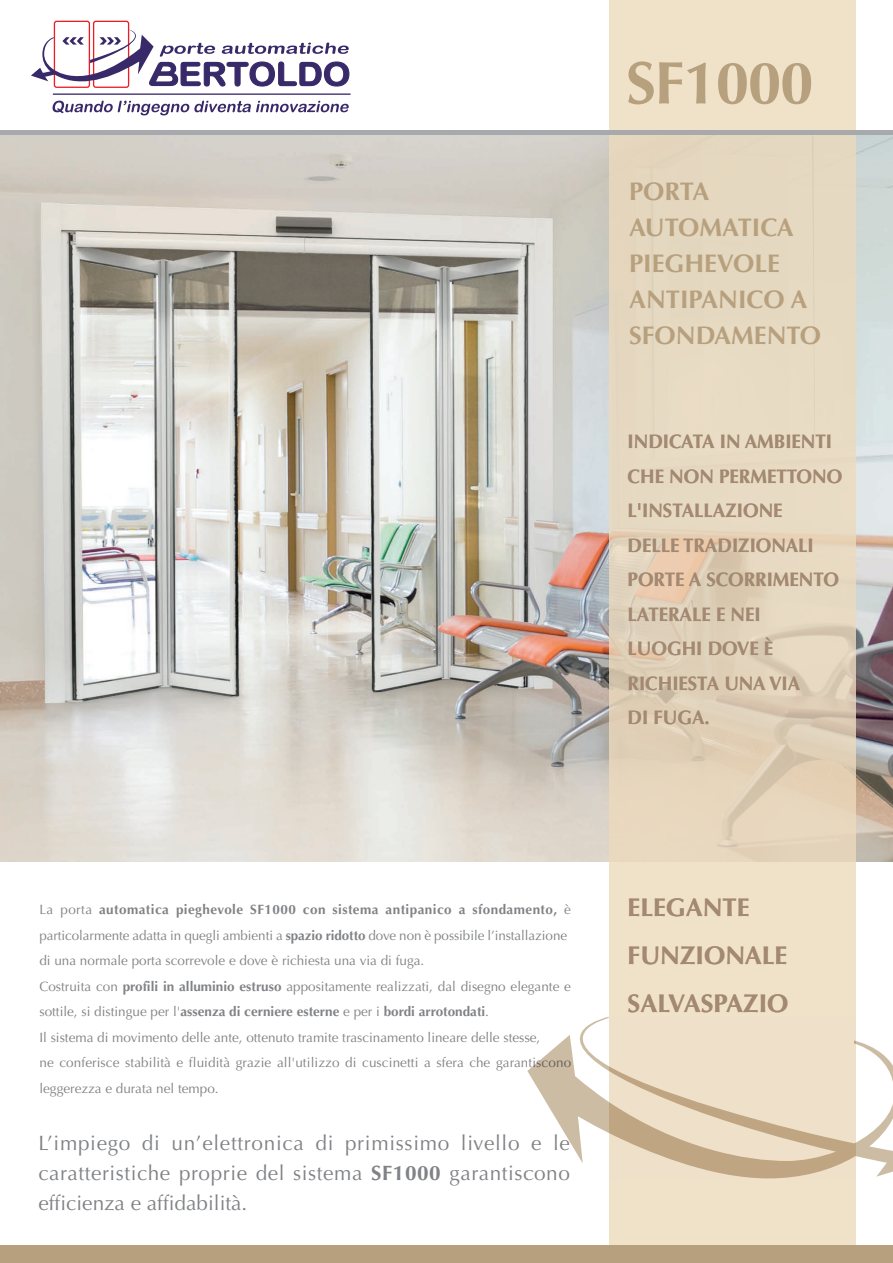
<style>
.page{position:relative;width:893px;height:1263px;background:#fff}
.page>*{position:absolute;margin:0;border:0;box-sizing:border-box;transform-origin:0 0}
.t1{font:700 60px "Optima";letter-spacing:-.02em;color:#b7a07e}
.t2{font:700 25.5px/36px "Optima";color:#b7a07e}
.t3{font:700 25.5px/48px "Optima";color:#a38973}
.t4{font:20.85px/30px "Optima";letter-spacing:.01em;color:#808285;text-align:justify}
.t5{font:700 19.5px/34.5px "Optima";color:#a38973;scale:.96 1}
.t6{font:13.5px/25.5px "Optima";color:#808285}
.s1{font-weight:700}
</style>
<div class="page">
<img style="left:0;top:135px;width:893px;height:727px">
<svg style="left:609px;top:0;width:246px;height:1245px;background:#e8d9c1"></svg>
<div style="left:0;top:1245px;width:893px;height:18px;background:#b7a07e"></div>
<div style="left:93px;top:21px;width:36px;height:67px;border:1px solid #ee1d23;border-radius:2px"></div>
<div style="left:54px;top:21px;width:36px;height:67px;border:1px solid #ee1d23;border-radius:2px"></div>
<svg style="left:31px;top:30px;width:319px;height:65px"></svg>
<svg style="left:52px;top:101px;width:297px;height:14px"></svg>
<hr style="left:53px;top:93px;width:298px;height:2px;background:#382969">
<div style="left:0;top:130px;width:893px;height:5px;background:#a8a9ad"></div>
<svg style="left:527px;top:1017px;width:366px;height:161px;fill:#efe0c9"></svg>
<h1 class="t1" style="left:626px;top:48px;width:189px">SF1000</h1>
<h2 class="t2" style="left:629px;top:173px;width:194px">PORTA<br>AUTOMATICA<br>PIEGHEVOLE<br>ANTIPANICO A<br>SFONDAMENTO</h2>
<h3 class="t5" style="left:628px;top:425px;width:225px">INDICATA IN AMBIENTI<br>CHE NON PERMETTONO<br>L'INSTALLAZIONE<br>DELLE TRADIZIONALI<br>PORTE A SCORRIMENTO<br>LATERALE E NEI<br>LUOGHI DOVE È<br>RICHIESTA UNA VIA<br>DI FUGA.</h3>
<p class="t6" style="left:39px;top:897px;width:533px">La porta <span class="s1">automatica pieghevole SF1000 con sistema antipanico a sfondamento,</span> è particolarmente adatta in quegli ambienti a <span class="s1">spazio ridotto</span> dove non è possibile l’installazione di una normale porta scorrevole e dove è richiesta una via di fuga.<br>Costruita con <span class="s1">profili in alluminio estruso</span> appositamente realizzati, dal disegno elegante e sottile, si distingue per l'<span class="s1">assenza di cerniere esterne</span> e per i <span class="s1">bordi arrotondati</span>.<br>Il sistema di movimento delle ante, ottenuto tramite trascinamento lineare delle stesse,<br>ne conferisce stabilità e fluidità grazie all'utilizzo di cuscinetti a sfera che garantiscono leggerezza e durata nel tempo.</p>
<h3 class="t4" style="left:38px;top:1128px;width:533px">L’impiego di un’elettronica di primissimo livello e le caratteristiche proprie del sistema <span class="s1">SF1000</span> garantiscono efficienza e affidabilità.</h3>
<h2 class="t3" style="left:628px;top:884px;width:162px">ELEGANTE<br>FUNZIONALE<br>SALVASPAZIO</h2>
</div>
